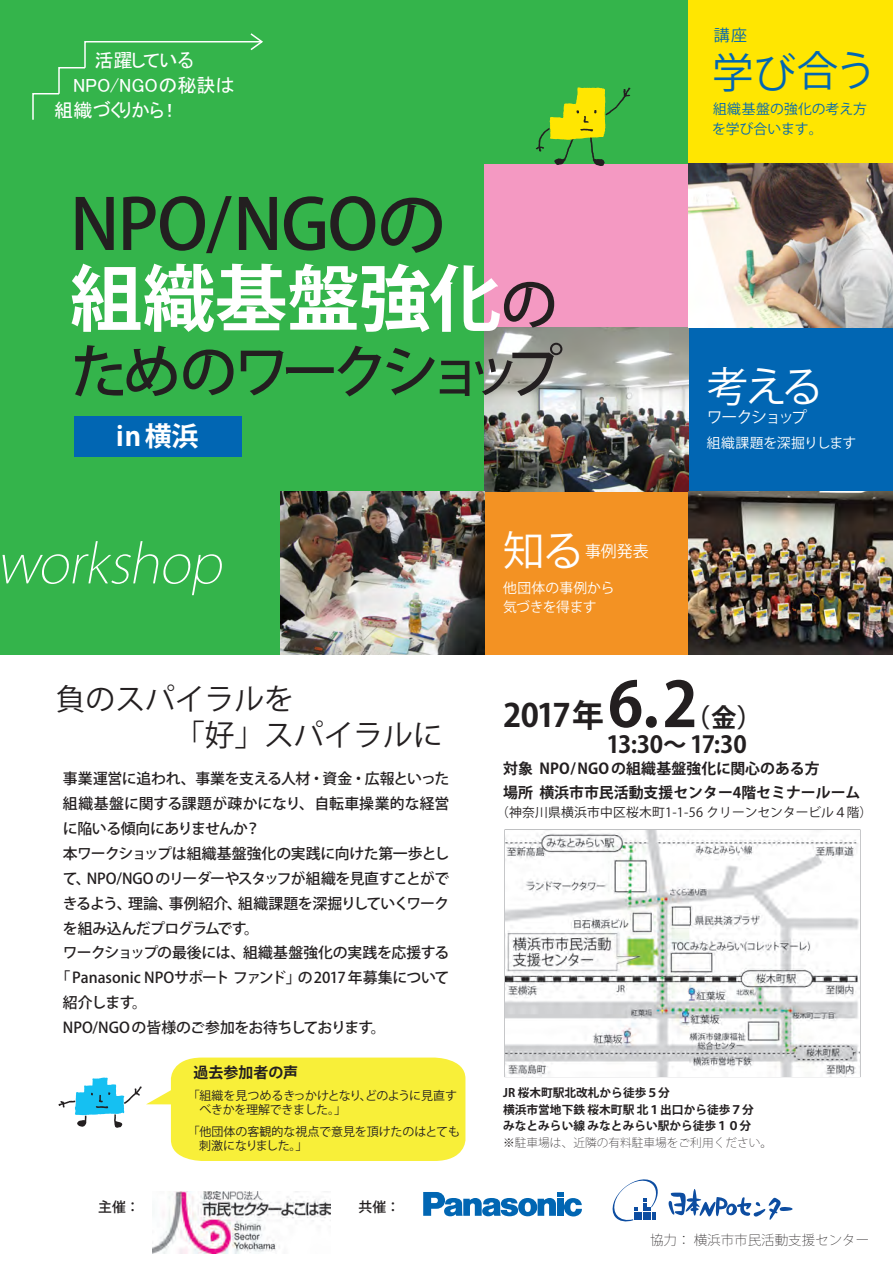
<style>
.page{position:relative;width:893px;height:1263px;background:#fff}
.page>*{position:absolute;margin:0;border:0;box-sizing:border-box;transform-origin:0 0}
.t1{font:700 72.3px "Koz Go Pr 6 N";letter-spacing:-.005em;color:#fff}
.t2{font:500 69.3px "Koz Go Pr 6 N";letter-spacing:-.02em;color:#231f20}
.t3{font:500 57.45px "Koz Go Pr 6 N";letter-spacing:-.135em;color:#231f20}
.t4{font:italic 200 53.1px "Koz Go Pro";color:#fff}
.t5{font:41.4px "Koz Go Pro";color:#fff}
.t6{font:41.4px "Koz Go Pro";color:#0166b3}
.t7{font:700 31.95px "Koz Go Pro";letter-spacing:-.045em;color:#231f20}
.t8{font:29.7px/36.2px "Gothic MB101 Pro Bold 90 ms RKSJ H";color:#231f20}
.t9{font:700 26.85px "Koz Go Pro";color:#fff}
.t10{font:700 25.5px "Koz Go Pro";color:#231f20}
.t11{font:700 23.4px "Koz Go Pro";letter-spacing:-.045em;color:#231f20}
.t12{font:19.2px "MS P Gothic";letter-spacing:-.005em;color:#fff}
.t13{font:19.2px "MS P Gothic";letter-spacing:-.055em;color:#fff}
.t14{font:15.9px "Koz Go Pro";letter-spacing:-.11em;color:#fff}
.t15{font:15.9px "Koz Go Pro";letter-spacing:-.08em;color:#fff}
.t16{font:15.9px "Koz Go Pro";color:#0166b3}
.t17{font:700 15px "Koz Go Pro";color:#231f20}
.t18{font:500 14.85px "Koz Go Pro";letter-spacing:-.02em;color:#231f20}
.t19{font:700 14.85px/24.3px "Koz Go Pro";color:#231f20}
.t20{font:500 14.85px "Koz Go Pro";letter-spacing:-.05em;color:#231f20}
.t21{font:500 14.85px "Koz Go Pro";letter-spacing:-.04em;color:#231f20}
.t22{font:500 14.85px "Koz Go Pro";letter-spacing:.005em;color:#231f20}
.t23{font:13.8px/18.6px "Jun 201 regular 90 ms RKSJ H";letter-spacing:-.02em;color:#fff}
.t24{font:13.8px/20.1px "Jun 201 regular 90 ms RKSJ H";color:#0166b3}
.t25{font:500 13.8px "Koz Go Pro";color:#231f20}
.t26{font:200 13.5px "Koz Go Pro";color:#231f20}
.t27{font:12.75px "Koz Go Pro";letter-spacing:.02em;color:#231f20}
.t28{font:12px/14.4px "Koz Go Pro";letter-spacing:-.005em;color:#231f20}
.t29{font:700 11.7px/16.5px "Koz Go Pro";color:#231f20}
.t30{font:200 11.7px "Koz Go Pro";color:#231f20}
.s1{font-weight:500;font-size:57.45px;color:#231f20}
.s2{font-size:61.65px}
</style>
<div class="page">
<div style="left:0;top:0;width:893px;height:655px;background:#34b44b"></div>
<div style="left:689px;top:327px;width:204px;height:164px;background:#0166b3"></div>
<div style="left:689px;top:0;width:204px;height:164px;background:#ffe601"></div>
<div style="left:485px;top:491px;width:204px;height:164px;background:#f39223"></div>
<div style="left:485px;top:164px;width:204px;height:163px;background:#f499c2"></div>
<svg style="left:669px;top:1189px;width:124px;height:31px"></svg>
<svg style="left:612px;top:1179px;width:46px;height:43px"></svg>
<img style="left:485px;top:327px;width:204px;height:164px">
<div style="left:74px;top:416px;width:168px;height:40px;background:#0166b3"></div>
<svg style="left:536px;top:87px;width:94px;height:79px"></svg>
<svg style="left:58px;top:1057px;width:407px;height:104px"></svg>
<svg style="left:32px;top:33px;width:231px;height:87px"></svg>
<img style="left:505px;top:830px;width:355px;height:246px">
<img style="left:152px;top:1191px;width:179px;height:62px">
<svg style="left:423px;top:1192px;width:159px;height:24px"></svg>
<img style="left:689px;top:491px;width:204px;height:164px">
<img style="left:689px;top:164px;width:204px;height:163px">
<img style="left:281px;top:491px;width:204px;height:164px">
<p class="t12" style="left:94px;top:51px;width:101px">活躍している</p>
<p class="t12" style="left:73px;top:76px;width:163px">NPO/NGOの秘訣は</p>
<p class="t13" style="left:54px;top:100px;width:127px">組織づくりから！</p>
<h2 class="t2" style="left:70px;top:186px;width:378px">NPO/NGOの</h2>
<h1 class="t1" style="left:70px;top:258px;width:489px">組織基盤強化<span class="s1">の</span></h1>
<h3 class="t3" style="left:70px;top:339px;width:494px">ためのワークショップ</h3>
<h3 class="t9" style="left:116px;top:419px;width:84px">in横浜</h3>
<h3 class="t4" style="left:-3px;top:529px;width:239px">workshop</h3>
<h3 class="t5" style="left:503px;top:524px;width:82px">知る</h3>
<p class="t15" style="left:585px;top:541px;width:65px">事例発表</p>
<p class="t23" style="left:503px;top:579px;width:113px">他団体の事例から気づきを得ます</p>
<p class="t16" style="left:714px;top:24px;width:35px">講座</p>
<h3 class="t6" style="left:712px;top:45px;width:166px">学び合う</h3>
<p class="t24" style="left:712px;top:99px;width:156px">組織基盤の強化の考え方を学び合います。</p>
<h3 class="t5" style="left:707px;top:360px;width:117px">考える</h3>
<p class="t14" style="left:707px;top:407px;width:102px">ワークショップ</p>
<p class="t23" style="left:707px;top:434px;width:151px">組織課題を深掘りします</p>
<h3 class="t8" style="left:42px;top:681px;width:402px;text-indent:14px">負のスパイラルを<br>　　　　 「好」スパイラルに</h3>
<p class="t18" style="left:63px;top:768px;width:388px">事業運営に追われ、事業を支える人材・資金・広報といった</p>
<p class="t22" style="left:63px;top:793px;width:388px">組織基盤に関する課題が疎かになり、自転車操業的な経営</p>
<p class="t18" style="left:63px;top:818px;width:199px">に陥いる傾向にありませんか？</p>
<p class="t18" style="left:63px;top:843px;width:388px">本ワークショップは組織基盤強化の実践に向けた第一歩とし</p>
<p class="t20" style="left:63px;top:868px;width:388px">て、NPO/NGO のリーダーやスタッフが組織を見直すことがで</p>
<p class="t21" style="left:63px;top:893px;width:388px">きるよう、理論、事例紹介、組織課題を深掘りしていくワーク</p>
<p class="t18" style="left:63px;top:918px;width:198px">を組み込んだプログラムです。</p>
<p class="t18" style="left:63px;top:943px;width:388px">ワークショップの最後には、組織基盤強化の実践を応援する</p>
<p class="t18" style="left:56px;top:968px;width:395px">「 Panasonic NPOサポート ファンド」の2017 年募集について</p>
<p class="t18" style="left:63px;top:993px;width:85px">紹介します。</p>
<p class="t18" style="left:63px;top:1018px;width:324px">NPO/NGO の皆様のご参加をお待ちしております。</p>
<p class="t25" style="left:98px;top:1198px;width:43px">主催：</p>
<p class="t17" style="left:194px;top:1063px;width:106px">過去参加者の声</p>
<p class="t28" style="left:200px;top:1089px;width:259px;text-indent:-12px">「組織を見つめるきっかけとなり、どのように見直すべきかを理解できました。」</p>
<p class="t28" style="left:199px;top:1125px;width:263px;text-indent:-11px">「他団体の客観的な視点で意見を頂けたのはとても刺激になりました。」</p>
<p class="t25" style="left:359px;top:1198px;width:43px">共催：</p>
<h3 class="t7" style="left:503px;top:695px;width:196px">2017年<span class="s2">6. 2</span></h3>
<h3 class="t10" style="left:685px;top:701px;width:79px">（金）</h3>
<h3 class="t11" style="left:503px;top:729px;width:245px">　　　　 13:30～ 17:30</h3>
<p class="t19" style="left:503px;top:757px;width:359px">対象 NPO/NGO の組織基盤強化に関心のある方<br>場所 横浜市市民活動支援センター4階セミナールーム</p>
<p class="t27" style="left:496px;top:804px;width:378px">（神奈川県横浜市中区桜木町1-1-56 クリーンセンタービル４階）</p>
<p class="t29" style="left:503px;top:1085px;width:252px">JR 桜木町駅北改札から徒歩５分<br>横浜市営地下鉄 桜木町駅 北１出口から徒歩７分みなとみらい線 みなとみらい駅から徒歩１０分</p>
<p class="t30" style="left:503px;top:1135px;width:270px">※駐車場は、近隣の有料駐車場をご利用ください。</p>
<p class="t26" style="left:650px;top:1231px;width:221px">協力： 横浜市市民活動支援センター</p>
</div>
